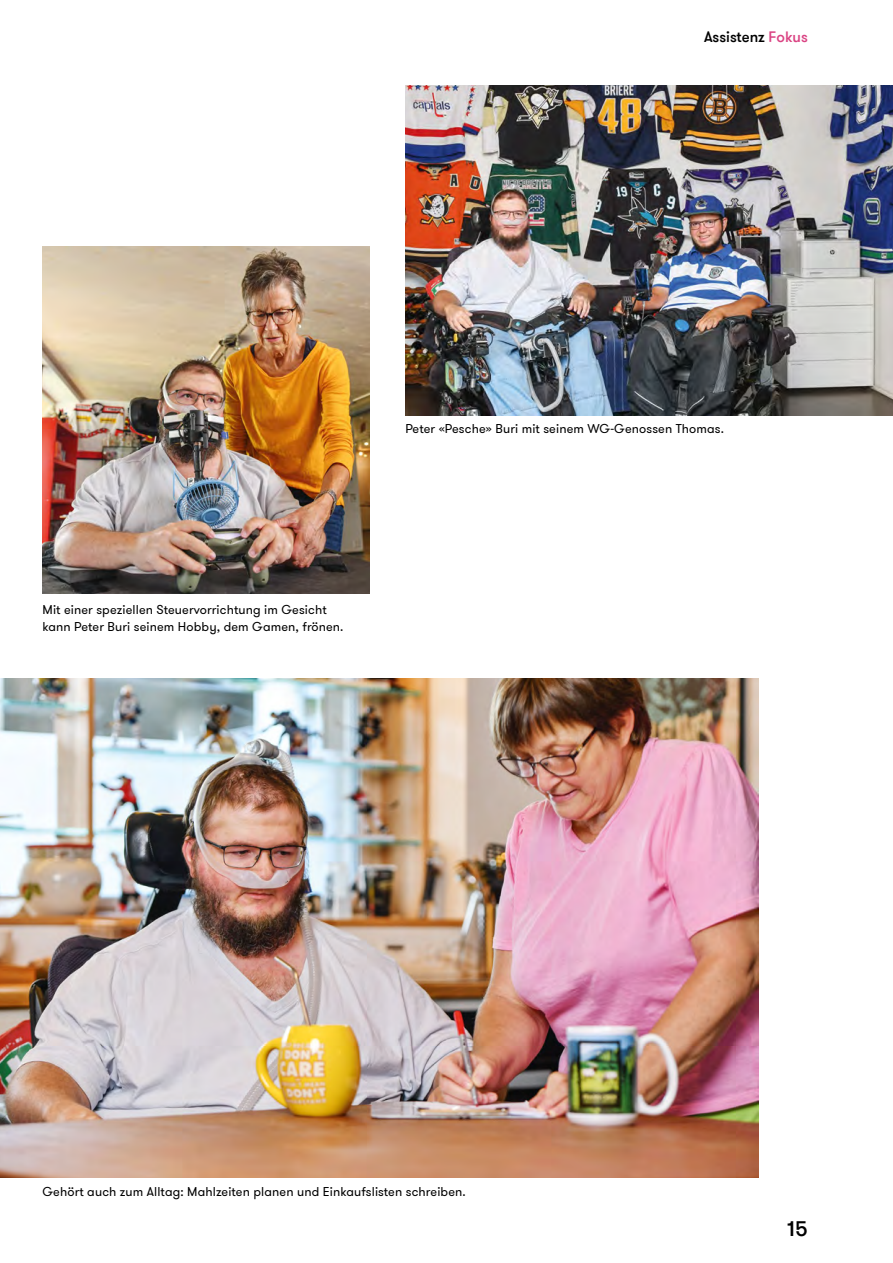
<style>
.page{position:relative;width:893px;height:1263px;background:#fff}
.page>*{position:absolute;margin:0;border:0;box-sizing:border-box;transform-origin:0 0}
.t1{font:500 21px "GT Walsheim Pro";color:#000}
.Rubrik_rechts_de{font:500 15px "GT Walsheim Pro";color:#000}
.Bildlegende_de{font:12.75px/17.2px "GT Walsheim Pro";letter-spacing:.01em;color:#000}
.s1{color:#da4383}
</style>
<div class="page">
<img style="left:0;top:679px;width:758px;height:499px">
<img style="left:43px;top:246px;width:326px;height:348px">
<img style="left:405px;top:85px;width:488px;height:330px">
<p class="Rubrik_rechts_de" style="left:704px;top:27px;width:105px">Assistenz <span class="s1">Fokus</span></p>
<p class="Bildlegende_de" style="left:405px;top:420px;width:320px">Peter «Pesche» Buri mit seinem WG-Genossen Thomas.</p>
<p class="Bildlegende_de" style="left:43px;top:601px;width:302px">Mit einer speziellen Steuervorrichtung im Gesicht kann Peter Buri seinem Hobby, dem Gamen, frönen.</p>
<p class="Bildlegende_de" style="left:43px;top:1183px;width:425px">Gehört auch zum Alltag: Mahlzeiten planen und Einkaufslisten schreiben.</p>
<h1 class="t1" style="left:787px;top:1216px;width:22px">15</h1>
</div>
